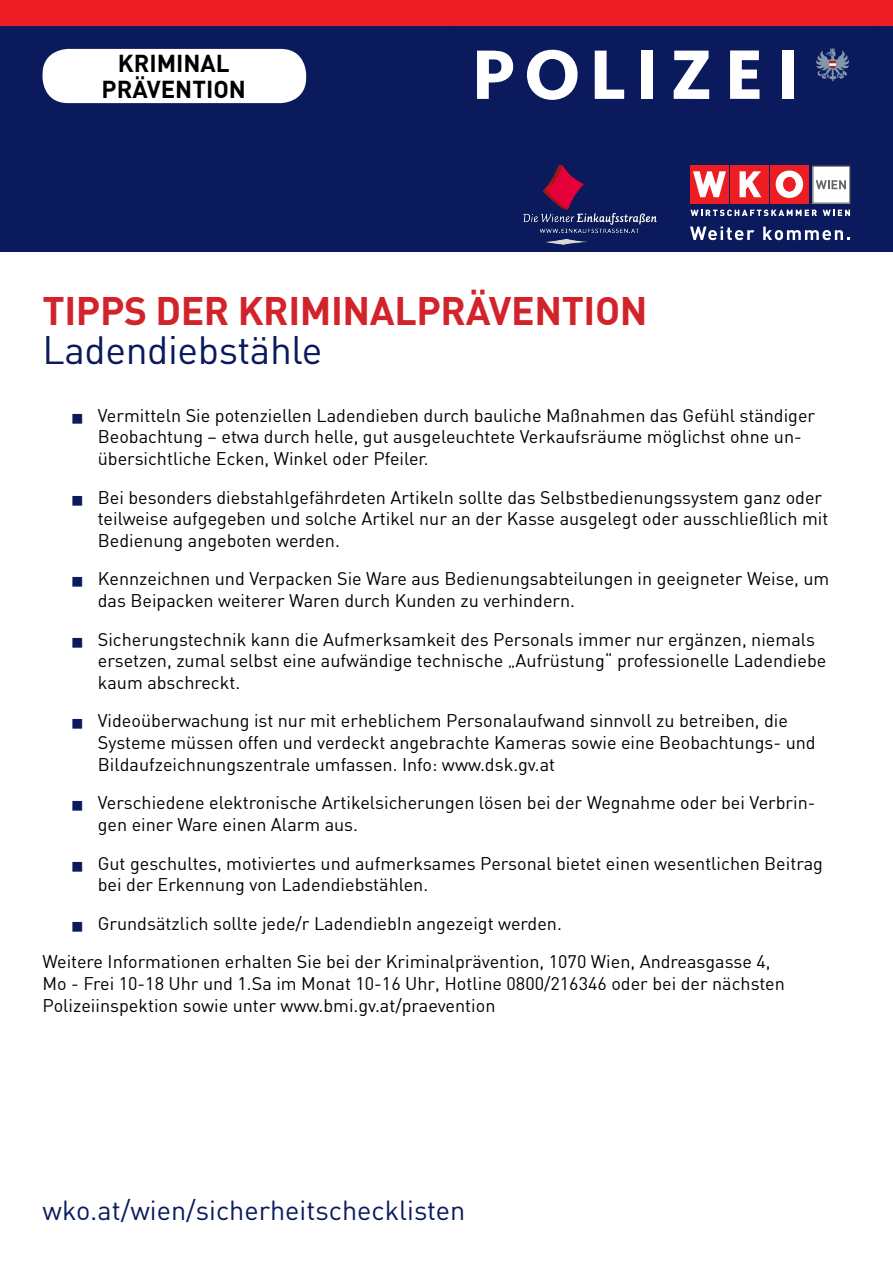
<style>
.page{position:relative;width:893px;height:1263px;background:#fff}
.page>*{position:absolute;margin:0;border:0;box-sizing:border-box;transform-origin:0 0}
.t1{font:700 39px "DIN";letter-spacing:-.01em;color:#d2232a}
.t2{font:39px "DIN";letter-spacing:-.01em;color:#0a1a5d}
.t3{font:27px "DIN";color:#0a1a5d}
.t4{font:700 24px/25.5px "DIN";color:#000;text-align:center}
.t5{font:18px/21.6px "DIN";color:#000}
</style>
<div class="page">
<div style="left:0;top:0;width:893px;height:252px;background:#0a1a5d"></div>
<svg style="left:477px;top:50px;width:36px;height:49px"></svg>
<svg style="left:527px;top:50px;width:51px;height:50px"></svg>
<svg style="left:595px;top:51px;width:29px;height:48px"></svg>
<div style="left:641px;top:51px;width:12px;height:48px;background:#fff"></div>
<svg style="left:674px;top:51px;width:35px;height:48px"></svg>
<svg style="left:730px;top:50px;width:29px;height:49px"></svg>
<div style="left:782px;top:51px;width:12px;height:48px;background:#fff"></div>
<svg style="left:816px;top:48px;width:33px;height:33px"></svg>
<div style="left:0;top:0;width:893px;height:26px;background:#ed1d24"></div>
<div style="left:43px;top:49px;width:263px;height:54px;background:#fff;border-radius:25px"></div>
<div style="left:770px;top:166px;width:38px;height:38px;background:#ed1d24"></div>
<div style="left:730px;top:166px;width:38px;height:38px;background:#ed1d24"></div>
<svg style="left:739px;top:171px;width:22px;height:26px"></svg>
<div style="left:690px;top:166px;width:38px;height:38px;background:#ed1d24"></div>
<svg style="left:693px;top:171px;width:33px;height:26px"></svg>
<svg style="left:776px;top:171px;width:27px;height:27px"></svg>
<svg style="left:812px;top:166px;width:38px;height:38px"></svg>
<svg style="left:690px;top:210px;width:127px;height:6px"></svg>
<svg style="left:823px;top:210px;width:27px;height:6px"></svg>
<svg style="left:690px;top:227px;width:64px;height:13px"></svg>
<svg style="left:763px;top:227px;width:87px;height:13px"></svg>
<img style="left:523px;top:166px;width:133px;height:78px">
<h3 class="t4" style="left:102px;top:50px;width:146px">KRIMINAL<br>PRÄVENTION</h3>
<h1 class="t1" style="left:43px;top:286px;width:606px">TIPPS DER KRIMINALPRÄVENTION</h1>
<h1 class="t2" style="left:43px;top:326px;width:281px">Ladendiebstähle</h1>
<p class="t5" style="left:98px;top:404px;width:719px">Vermitteln Sie potenziellen Ladendieben durch bauliche Maßnahmen das Gefühl ständiger<br>Beobachtung – etwa durch helle, gut ausgeleuchtete Verkaufsräume möglichst ohne un&shy;übersichtliche Ecken, Winkel oder Pfeiler.</p>
<p class="t5" style="left:98px;top:486px;width:732px">Bei besonders diebstahlgefährdeten Artikeln sollte das Selbstbedienungssystem ganz oder teilweise aufgegeben und solche Artikel nur an der Kasse ausgelegt oder ausschließlich mit<br>Bedienung angeboten werden.</p>
<p class="t5" style="left:98px;top:568px;width:733px">Kennzeichnen und Verpacken Sie Ware aus Bedienungsabteilungen in geeigneter Weise, um das Beipacken weiterer Waren durch Kunden zu verhindern.</p>
<p class="t5" style="left:98px;top:628px;width:730px">Sicherungstechnik kann die Aufmerksamkeit des Personals immer nur ergänzen, niemals ersetzen, zumal selbst eine aufwändige technische „Aufrüstung“ professionelle Ladendiebe kaum abschreckt.</p>
<p class="t5" style="left:98px;top:710px;width:719px">Videoüberwachung ist nur mit erheblichem Personalaufwand sinnvoll zu betreiben, die<br>Systeme müssen offen und verdeckt angebrachte Kameras sowie eine Beobachtungs- und<br>Bildaufzeichnungszentrale umfassen. Info: www.dsk.gv.at</p>
<p class="t5" style="left:98px;top:792px;width:719px">Verschiedene elektronische Artikelsicherungen lösen bei der Wegnahme oder bei Verbrin&shy;gen einer Ware einen Alarm aus.</p>
<p class="t5" style="left:98px;top:852px;width:727px">Gut geschultes, motiviertes und aufmerksames Personal bietet einen wesentlichen Beitrag bei der Erkennung von Ladendiebstählen.</p>
<p class="t5" style="left:43px;top:904px;width:729px;line-height:38.5px;text-indent:55px">Grundsätzlich sollte jede/r LadendiebIn angezeigt werden.<br>Weitere Informationen erhalten Sie bei der Kriminalprävention, 1070 Wien, Andreasgasse 4,</p>
<p class="t5" style="left:43px;top:972px;width:744px">Mo - Frei 10-18 Uhr und 1.Sa im Monat 10-16 Uhr, Hotline 0800/216346 oder bei der nächsten<br>Polizeiinspektion sowie unter www.bmi.gv.at/praevention</p>
<h2 class="t3" style="left:43px;top:1193px;width:424px">wko.at/wien/sicherheitschecklisten</h2>
</div>
